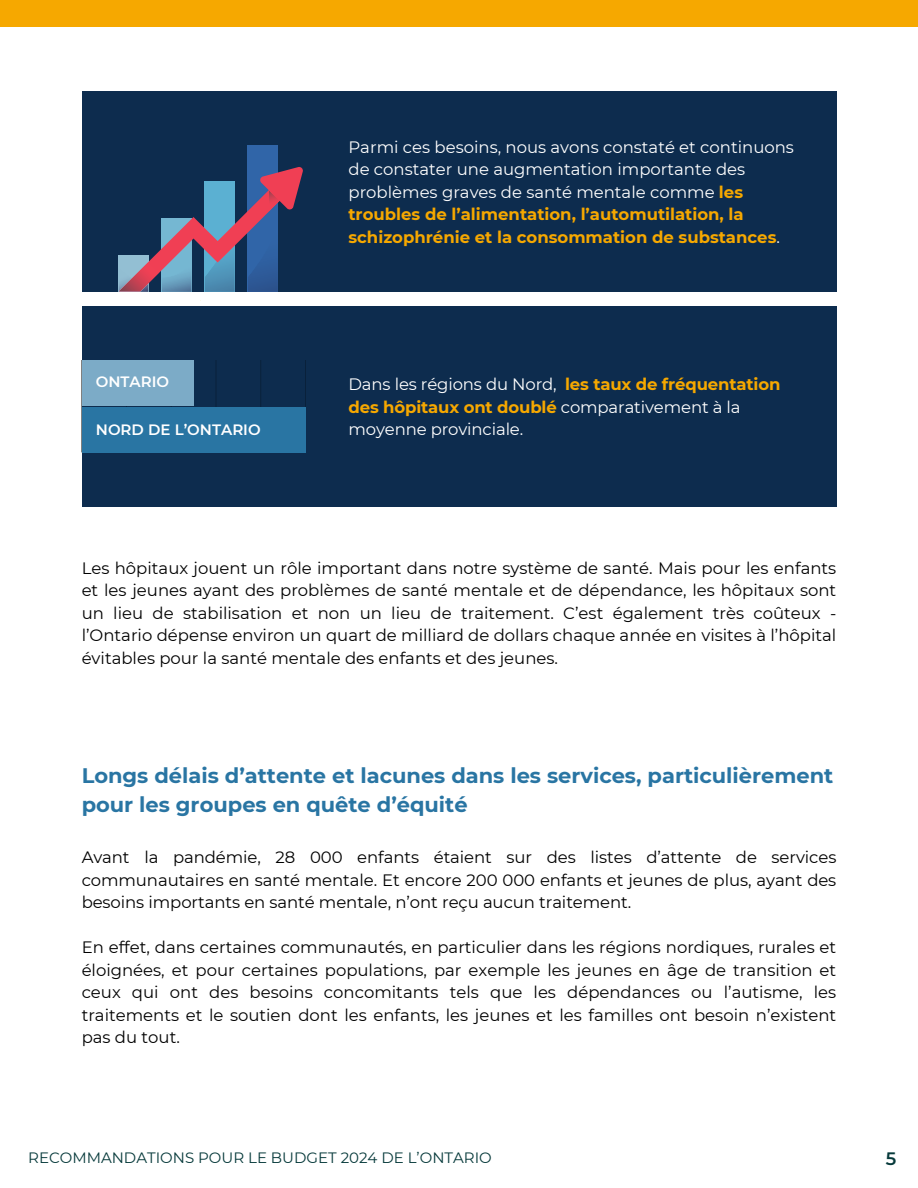
<style>
.page{position:relative;width:918px;height:1188px;background:#fff}
.page>*{position:absolute;margin:0;border:0;box-sizing:border-box;transform-origin:0 0}
.t1{font:700 21px/29.2px "Montserrat";color:#2975a3}
.t2{font:600 18px "Montserrat";color:#073a3b}
.t3{font:16.5px/22.5px "Montserrat";color:#000;text-align:justify}
.t4{font:16.5px/22.5px "Montserrat";color:#fff}
.t5{font:15px "Montserrat";color:#073a3b}
.t6{font:600 15px "Montserrat";color:#fff}
.s1{font-weight:700;color:#f6a800}
</style>
<div class="page">
<div style="left:0;top:0;width:918px;height:27px;background:#f6a800"></div>
<div style="left:82px;top:307px;width:755px;height:200px;background:#0d2c4e"></div>
<hr style="left:126px;top:360px;width:1px;height:92px;background:#000">
<hr style="left:171px;top:360px;width:1px;height:92px;background:#000">
<hr style="left:216px;top:360px;width:1px;height:92px;background:#000">
<hr style="left:261px;top:360px;width:1px;height:92px;background:#000">
<hr style="left:305px;top:360px;width:1px;height:92px;background:#000">
<hr style="left:81px;top:360px;width:1px;height:92px;background:#000">
<div style="left:82px;top:360px;width:112px;height:45px;background:#7cabc7"></div>
<div style="left:82px;top:407px;width:224px;height:45px;background:#2975a3"></div>
<div style="left:82px;top:92px;width:755px;height:200px;background:#0d2c4e"></div>
<div style="left:248px;top:145px;width:30px;height:147px;background:#3065a8"></div>
<svg style="left:118px;top:167px;width:185px;height:125px"></svg>
<p class="t6" style="left:96px;top:373px;width:75px">ONTARIO</p>
<p class="t6" style="left:96px;top:420px;width:166px">NORD DE L’ONTARIO</p>
<p class="t4" style="left:348px;top:136px;width:447px">Parmi ces besoins, nous avons constaté et continuons de constater une augmentation importante des problèmes graves de santé mentale comme <span class="s1">les troubles de l’alimentation, l’automutilation, la schizophrénie et la consommation de substances</span>.</p>
<p class="t4" style="left:348px;top:373px;width:433px">Dans les régions du Nord, <span class="s1">les taux de fréquentation des hôpitaux ont doublé</span> comparativement à la moyenne provinciale.</p>
<p class="t3" style="left:82px;top:557px;width:756px">Les hôpitaux jouent un rôle important dans notre système de santé. Mais pour les enfants et les jeunes ayant des problèmes de santé mentale et de dépendance, les hôpitaux sont un lieu de stabilisation et non un lieu de traitement. C’est également très coûteux - l’Ontario dépense environ un quart de milliard de dollars chaque année en visites à l’hôpital évitables pour la santé mentale des enfants et des jeunes.</p>
<p class="t1" style="left:82px;top:760px;width:753px">Longs délais d’attente et lacunes dans les services, particulièrement pour les groupes en quête d’équité</p>
<h2 class="t3" style="left:82px;top:846px;width:756px">Avant la pandémie, 28 000 enfants étaient sur des listes d’attente de services communautaires en santé mentale. Et encore 200 000 enfants et jeunes de plus, ayant des besoins importants en santé mentale, n’ont reçu aucun traitement.</h2>
<h2 class="t3" style="left:82px;top:936px;width:756px">En effet, dans certaines communautés, en particulier dans les régions nordiques, rurales et éloignées, et pour certaines populations, par exemple les jeunes en âge de transition et ceux qui ont des besoins concomitants tels que les dépendances ou l’autisme, les traitements et le soutien dont les enfants, les jeunes et les familles ont besoin n’existent pas du tout.</h2>
<h3 class="t5" style="left:28px;top:1148px;width:465px">RECOMMANDATIONS POUR LE BUDGET 2024 DE L’ONTARIO</h3>
<p class="t2" style="left:886px;top:1147px;width:12px">5</p>
</div>
